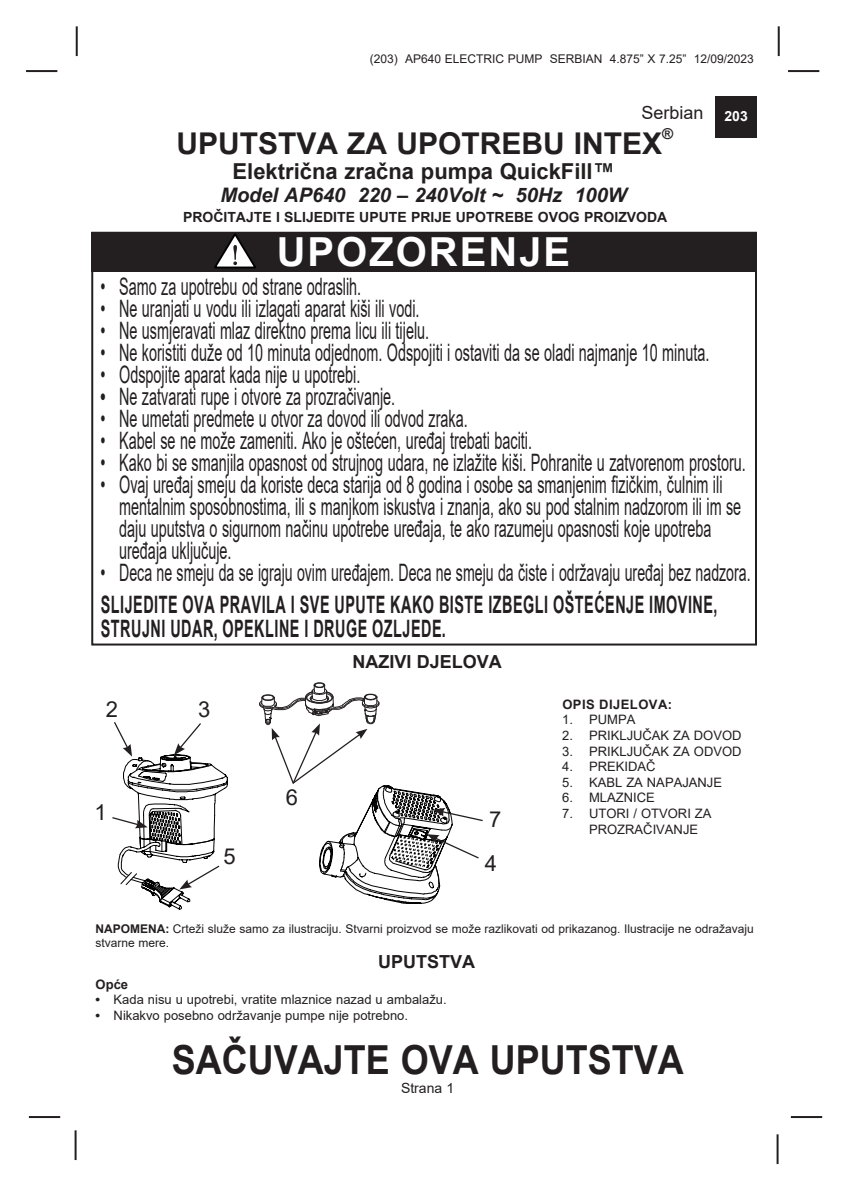
<style>
.page{position:relative;width:864px;height:1191px;background:#fff}
.page>*{position:absolute;margin:0;border:0;box-sizing:border-box;transform-origin:0 0}
.t1{font:700 40px "Arial";color:#231f20;scale:.9 1}
.t2{font:700 40px "Arial";letter-spacing:.05em;color:#fff}
.t3{font:700 30px "Arial";color:#231f20}
.t4{font:24px "Arial";color:#231f20;scale:.6 1}
.t5{font:700 24px "Arial";letter-spacing:.035em;color:#231f20;scale:.6 1}
.t6{font:700 22px "Arial";color:#231f20}
.t7{font:22px "Arial";color:#231f20}
.t8{font:italic 700 20px "Arial";color:#231f20}
.t9{font:700 18px "Arial";color:#231f20}
.t10{font:18px "Arial";color:#231f20}
.t11{font:700 15px "Arial";color:#231f20}
.t12{font:700 14px "Arial";color:#231f20}
.t13{font:14px "Arial";color:#231f20}
.t14{font:700 14px "Arial";color:#fff}
.t15{font:13px "Arial";color:#231f20}
.t16{font:700 13px "Arial";letter-spacing:.035em;color:#231f20}
.t17{font:12px/14.4px "Arial";color:#231f20}
.s1{font-weight:700}
</style>
<div class="page">
<div style="left:715px;top:96px;width:42px;height:42px;background:#231f20"></div>
<hr style="left:26px;top:70px;width:31px;height:2px;background:#231f20">
<hr style="left:788px;top:70px;width:31px;height:2px;background:#231f20">
<hr style="left:76px;top:26px;width:2px;height:30px;background:#231f20">
<hr style="left:778px;top:26px;width:2px;height:30px;background:#231f20">
<hr style="left:29px;top:1116px;width:31px;height:2px;background:#231f20">
<hr style="left:791px;top:1116px;width:31px;height:2px;background:#231f20">
<hr style="left:75px;top:1130px;width:2px;height:30px;background:#231f20">
<hr style="left:777px;top:1134px;width:2px;height:30px;background:#231f20">
<div style="left:92px;top:233px;width:663px;height:39px;background:#231f20"></div>
<svg style="left:214px;top:233px;width:42px;height:35px"></svg>
<svg style="left:112px;top:722px;width:116px;height:187px"></svg>
<svg style="left:259px;top:682px;width:224px;height:222px"></svg>
<p class="t17" style="left:370px;top:51px;width:386px">(203) AP640 ELECTRIC PUMP SERBIAN 4.875” X 7.25” 12/09/2023</p>
<p class="t10" style="left:642px;top:101px;width:64px">Serbian</p>
<p class="t3" style="left:176px;top:123px;width:487px">UPUTSTVA ZA UPOTREBU INTEX</p>
<p class="t11" style="left:662px;top:123px;width:13px">®</p>
<p class="t6" style="left:233px;top:155px;width:384px">Električna zračna pumpa QuickFill™</p>
<p class="t8" style="left:220px;top:182px;width:408px">Model AP640 220 – 240Volt ~ 50Hz 100W</p>
<p class="t12" style="left:183px;top:207px;width:486px">PROČITAJTE I SLIJEDITE UPUTE PRIJE UPOTREBE OVOG PROIZVODA</p>
<p class="t2" style="left:277px;top:223px;width:295px">UPOZORENJE</p>
<p class="t14" style="left:724px;top:106px;width:25px">203</p>
<p class="t4" style="left:101px;top:270px;width:436px">• Samo za upotrebu od strane odraslih.</p>
<p class="t4" style="left:101px;top:292px;width:533px">• Ne uranjati u vodu ili izlagati aparat kiši ili vodi.</p>
<p class="t4" style="left:101px;top:314px;width:549px">• Ne usmjeravati mlaz direktno prema licu ili tijelu.</p>
<p class="t4" style="left:101px;top:336px;width:1016px">• Ne koristiti duže od 10 minuta odjednom. Odspojiti i ostaviti da se oladi najmanje 10 minuta.</p>
<p class="t4" style="left:101px;top:358px;width:435px">• Odspojite aparat kada nije u upotrebi.</p>
<p class="t4" style="left:101px;top:380px;width:493px"><span class="s1">•</span> Ne zatvarati rupe i otvore za prozračivanje.</p>
<p class="t4" style="left:101px;top:402px;width:613px">• Ne umetati predmete u otvor za dovod ili odvod zraka.</p>
<p class="t4" style="left:101px;top:424px;width:721px">• Kabel se ne može zameniti. Ako je oštećen, uređaj trebati baciti.</p>
<p class="t4" style="left:101px;top:446px;width:1077px">• Kako bi se smanjila opasnost od strujnog udara, ne izlažite kiši. Pohranite u zatvorenom prostoru.</p>
<p class="t4" style="left:101px;top:468px;width:1038px">• Ovaj uređaj smeju da koriste deca starija od 8 godina i osobe sa smanjenim fizičkim, čulnim ili</p>
<p class="t4" style="left:119px;top:490px;width:1038px">mentalnim sposobnostima, ili s manjkom iskustva i znanja, ako su pod stalnim nadzorom ili im se</p>
<p class="t4" style="left:119px;top:512px;width:989px">daju uputstva o sigurnom načinu upotrebe uređaja, te ako razumeju opasnosti koje upotreba</p>
<p class="t4" style="left:119px;top:534px;width:189px">uređaja uključuje.</p>
<p class="t4" style="left:101px;top:556px;width:1085px">• Deca ne smeju da se igraju ovim uređajem. Deca ne smeju da čiste i održavaju uređaj bez nadzora.</p>
<p class="t5" style="left:101px;top:588px;width:1029px">SLIJEDITE OVA PRAVILA I SVE UPUTE KAKO BISTE IZBEGLI OŠTEĆENJE IMOVINE,</p>
<p class="t5" style="left:101px;top:612px;width:577px">STRUJNI UDAR, OPEKLINE I DRUGE OZLJEDE.</p>
<p class="t7" style="left:106px;top:694px;width:14px">2</p>
<p class="t7" style="left:95px;top:797px;width:14px">1</p>
<p class="t7" style="left:198px;top:694px;width:14px">3</p>
<p class="t7" style="left:224px;top:841px;width:14px">5</p>
<p class="t7" style="left:286px;top:782px;width:14px">6</p>
<p class="t9" style="left:352px;top:649px;width:151px">NAZIVI DJELOVA</p>
<p class="t7" style="left:489px;top:804px;width:14px">7</p>
<p class="t7" style="left:485px;top:848px;width:14px">4</p>
<p class="t16" style="left:562px;top:695px;width:111px">OPIS DIJELOVA:</p>
<p class="t15" style="left:562px;top:710px;width:75px">1. PUMPA</p>
<p class="t15" style="left:562px;top:726px;width:181px">2. PRIKLJUČAK ZA DOVOD</p>
<p class="t15" style="left:562px;top:742px;width:181px">3. PRIKLJUČAK ZA ODVOD</p>
<p class="t15" style="left:562px;top:757px;width:95px">4. PREKIDAČ</p>
<p class="t15" style="left:562px;top:773px;width:161px">5. KABL ZA NAPAJANJE</p>
<p class="t15" style="left:562px;top:788px;width:94px">6. MLAZNICE</p>
<p class="t15" style="left:562px;top:804px;width:151px">7. UTORI / OTVORI ZA</p>
<p class="t15" style="left:589px;top:820px;width:111px">PROZRAČIVANJE</p>
<p class="t17" style="left:95px;top:921px;width:660px"><span class="s1">NAPOMENA:</span> Crteži služe samo za ilustraciju. Stvarni proizvod se može razlikovati od prikazanog. Ilustracije ne odražavaju stvarne mere.</p>
<p class="t9" style="left:378px;top:949px;width:99px">UPUTSTVA</p>
<p class="t16" style="left:96px;top:975px;width:34px">Opće</p>
<p class="t15" style="left:96px;top:990px;width:353px"><span class="s1">•</span> Kada nisu u upotrebi, vratite mlaznice nazad u ambalažu.</p>
<p class="t15" style="left:96px;top:1006px;width:314px"><span class="s1">•</span> Nikakvo posebno održavanje pumpe nije potrebno.</p>
<h1 class="t1" style="left:172px;top:1032px;width:570px">SAČUVAJTE OVA UPUTSTVA</h1>
<p class="t13" style="left:401px;top:1078px;width:55px">Strana 1</p>
</div>
